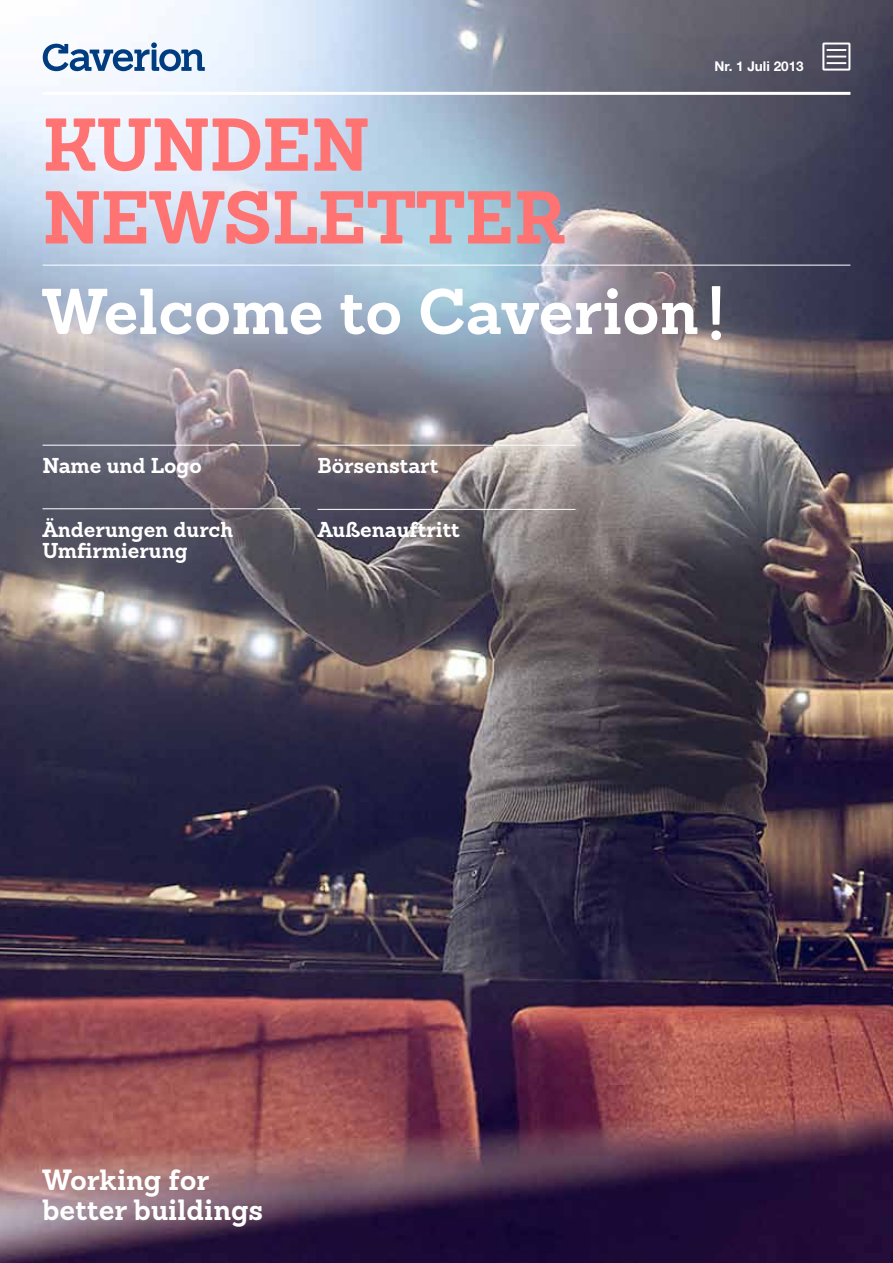
<style>
.page{position:relative;width:893px;height:1263px;background:#fff}
.page>*{position:absolute;margin:0;border:0;box-sizing:border-box;transform-origin:0 0}
.t1{font:700 72.75px/72.8px "Sanchez";letter-spacing:-.01em;color:#ff7473}
.t2{font:700 63px "Sanchez";color:#fff}
.t3{font:700 28.5px/30px "Sanchez";color:#fff}
.t4{font:700 21px/21px "Sanchez";color:#fff}
.t5{font:700 13.5px "Helvetica Neue LT Pro";color:#fff}
</style>
<div class="page">
<img style="left:0;top:0;width:893px;height:1263px">
<hr style="left:43px;top:445px;width:257px;height:1px;background:#fff">
<hr style="left:43px;top:508px;width:257px;height:1px;background:#fff">
<hr style="left:317px;top:445px;width:258px;height:1px;background:#fff">
<hr style="left:317px;top:509px;width:258px;height:1px;background:#fff">
<hr style="left:43px;top:265px;width:807px;height:1px;background:#fff">
<svg style="left:43px;top:42px;width:162px;height:29px"></svg>
<hr style="left:43px;top:92px;width:807px;height:3px;background:#fff">
<svg style="left:822px;top:43px;width:28px;height:28px"></svg>
<h1 class="t1" style="left:43px;top:108px;width:525px">KUNDEN newsletter</h1>
<p class="t5" style="left:715px;top:57px;width:91px">Nr. 1 Juli 2013</p>
<h2 class="t2" style="left:43px;top:268px;width:685px">Welcome to Caverion!</h2>
<p class="t4" style="left:43px;top:455px;width:161px">Name und Logo</p>
<p class="t4" style="left:43px;top:519px;width:192px">Änderungen durch<br>Umfirmierung</p>
<p class="t4" style="left:317px;top:455px;width:122px">Börsenstart</p>
<p class="t4" style="left:317px;top:519px;width:144px">Außenauftritt</p>
<h3 class="t3" style="left:43px;top:1165px;width:222px">Working for better buildings</h3>
</div>
